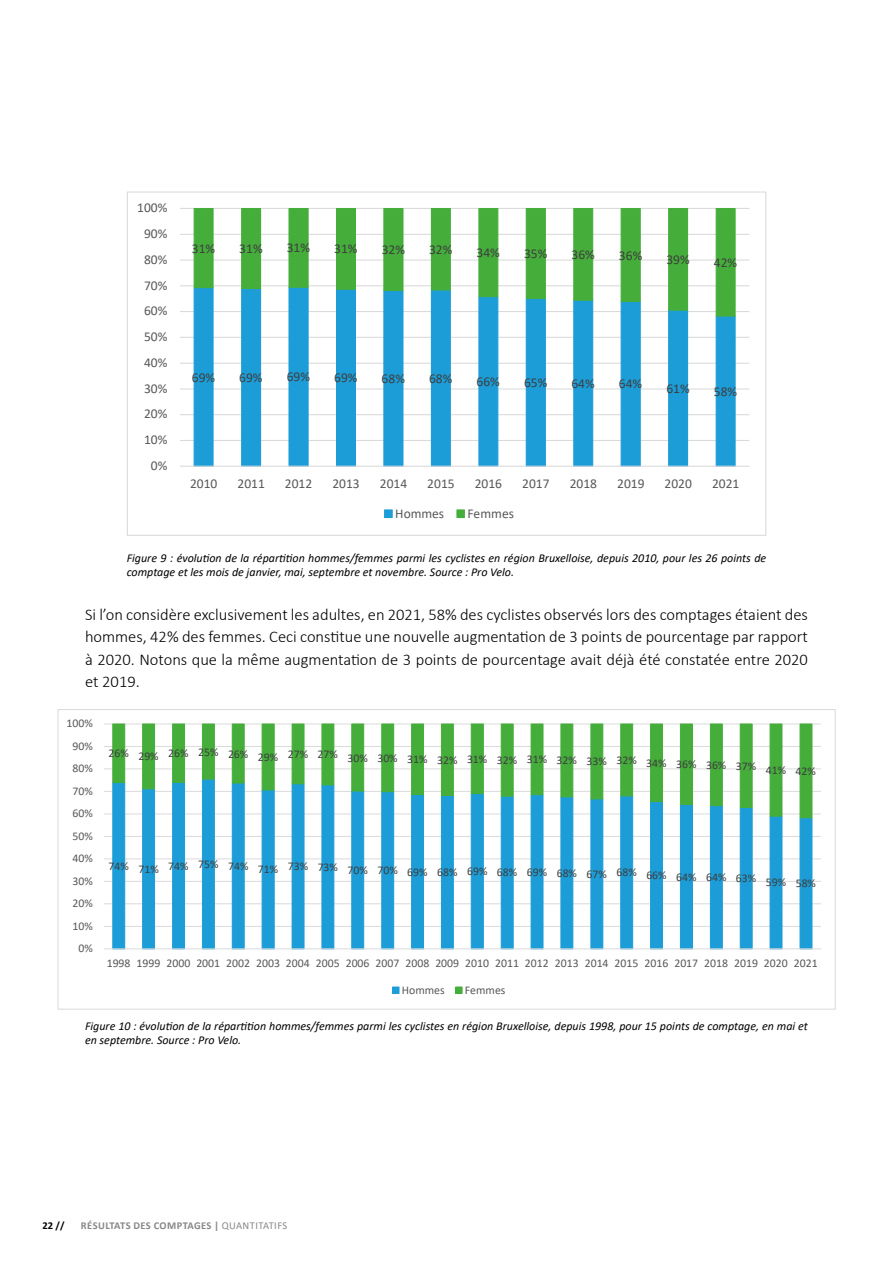
<style>
.page{position:relative;width:893px;height:1263px;background:#fff}
.page>*{position:absolute;margin:0;border:0;box-sizing:border-box;transform-origin:0 0}
.t1{font:300 16.5px/22.5px "Calibri";color:#000;text-align:justify}
.t2{font:13.5px "Calibri";color:#585858}
.t3{font:13.5px "Calibri";color:#3e3e3e}
.t4{font:italic 12px/14.4px "Calibri";color:#000}
.t5{font:11.85px "Calibri";color:#3e3e3e}
.t6{font:11.85px/26.1px "Calibri";color:#585858}
.t7{font:700 10.5px "Calibri";letter-spacing:.035em;color:#878787}
.t8{font:700 10.5px "Calibri";color:#000}
.s1{font-weight:400}
</style>
<div class="page">
<hr style="left:180px;top:440px;width:569px;height:1px;background:#dadada">
<hr style="left:180px;top:414px;width:569px;height:1px;background:#dadada">
<hr style="left:180px;top:388px;width:569px;height:1px;background:#dadada">
<hr style="left:180px;top:363px;width:569px;height:1px;background:#dadada">
<hr style="left:180px;top:337px;width:569px;height:1px;background:#dadada">
<hr style="left:180px;top:311px;width:569px;height:1px;background:#dadada">
<hr style="left:180px;top:285px;width:569px;height:1px;background:#dadada">
<hr style="left:180px;top:260px;width:569px;height:1px;background:#dadada">
<hr style="left:180px;top:234px;width:569px;height:1px;background:#dadada">
<hr style="left:180px;top:208px;width:569px;height:1px;background:#dadada">
<svg style="left:193px;top:317px;width:543px;height:149px"></svg>
<svg style="left:193px;top:208px;width:543px;height:109px"></svg>
<hr style="left:180px;top:466px;width:569px;height:1px;background:#dadada">
<div style="left:384px;top:509px;width:9px;height:9px;background:#1c9dd8;border:1px solid #1c9dd8"></div>
<div style="left:456px;top:509px;width:9px;height:9px;background:#45ae3b;border:1px solid #45ae3b"></div>
<hr style="left:104px;top:926px;width:717px;height:1px;background:#dadada">
<hr style="left:104px;top:903px;width:717px;height:1px;background:#dadada">
<hr style="left:104px;top:881px;width:717px;height:1px;background:#dadada">
<hr style="left:104px;top:858px;width:717px;height:1px;background:#dadada">
<hr style="left:104px;top:836px;width:717px;height:1px;background:#dadada">
<hr style="left:104px;top:813px;width:717px;height:1px;background:#dadada">
<hr style="left:104px;top:791px;width:717px;height:1px;background:#dadada">
<hr style="left:104px;top:768px;width:717px;height:1px;background:#dadada">
<hr style="left:104px;top:746px;width:717px;height:1px;background:#dadada">
<hr style="left:104px;top:723px;width:717px;height:1px;background:#dadada">
<svg style="left:112px;top:819px;width:701px;height:131px"></svg>
<svg style="left:112px;top:724px;width:701px;height:95px"></svg>
<hr style="left:104px;top:948px;width:717px;height:1px;background:#dadada">
<svg style="left:394px;top:988px;width:3px;height:4px"></svg>
<div style="left:392px;top:986px;width:7px;height:8px;border:1px solid #1c9dd8"></div>
<svg style="left:457px;top:988px;width:4px;height:4px"></svg>
<div style="left:455px;top:986px;width:8px;height:8px;border:1px solid #45ae3b"></div>
<p class="t2" style="left:137px;top:198px;width:32px">100%</p>
<p class="t2" style="left:144px;top:224px;width:25px">90%</p>
<p class="t2" style="left:144px;top:250px;width:25px">80%</p>
<p class="t2" style="left:144px;top:276px;width:25px">70%</p>
<p class="t2" style="left:144px;top:301px;width:25px">60%</p>
<p class="t2" style="left:144px;top:327px;width:25px">50%</p>
<p class="t2" style="left:144px;top:353px;width:25px">40%</p>
<p class="t2" style="left:144px;top:379px;width:25px">30%</p>
<p class="t2" style="left:144px;top:405px;width:25px">20%</p>
<p class="t2" style="left:144px;top:430px;width:25px">10%</p>
<p class="t2" style="left:151px;top:456px;width:18px">0%</p>
<p class="t3" style="left:192px;top:239px;width:25px">31%</p>
<p class="t3" style="left:239px;top:239px;width:25px">31%</p>
<p class="t3" style="left:287px;top:239px;width:25px">31%</p>
<p class="t3" style="left:334px;top:240px;width:25px">31%</p>
<p class="t3" style="left:382px;top:240px;width:25px">32%</p>
<p class="t3" style="left:429px;top:240px;width:25px">32%</p>
<p class="t3" style="left:477px;top:243px;width:25px">34%</p>
<p class="t3" style="left:524px;top:244px;width:25px">35%</p>
<p class="t3" style="left:571px;top:245px;width:25px">36%</p>
<p class="t3" style="left:619px;top:246px;width:25px">36%</p>
<p class="t3" style="left:666px;top:250px;width:25px">39%</p>
<p class="t3" style="left:714px;top:253px;width:25px">42%</p>
<p class="t3" style="left:192px;top:368px;width:25px">69%</p>
<p class="t3" style="left:239px;top:368px;width:25px">69%</p>
<p class="t3" style="left:287px;top:367px;width:25px">69%</p>
<p class="t3" style="left:334px;top:368px;width:25px">69%</p>
<p class="t3" style="left:382px;top:369px;width:25px">68%</p>
<p class="t3" style="left:429px;top:369px;width:25px">68%</p>
<p class="t3" style="left:477px;top:372px;width:25px">66%</p>
<p class="t3" style="left:524px;top:373px;width:25px">65%</p>
<p class="t3" style="left:571px;top:374px;width:25px">64%</p>
<p class="t3" style="left:619px;top:375px;width:25px">64%</p>
<p class="t3" style="left:666px;top:379px;width:25px">61%</p>
<p class="t3" style="left:714px;top:382px;width:25px">58%</p>
<p class="t2" style="left:190px;top:474px;width:29px">2010</p>
<p class="t2" style="left:237px;top:474px;width:29px">2011</p>
<p class="t2" style="left:285px;top:474px;width:29px">2012</p>
<p class="t2" style="left:332px;top:474px;width:29px">2013</p>
<p class="t2" style="left:380px;top:474px;width:29px">2014</p>
<p class="t2" style="left:427px;top:474px;width:29px">2015</p>
<p class="t2" style="left:475px;top:474px;width:29px">2016</p>
<p class="t2" style="left:522px;top:474px;width:29px">2017</p>
<p class="t2" style="left:570px;top:474px;width:29px">2018</p>
<p class="t2" style="left:617px;top:474px;width:29px">2019</p>
<p class="t2" style="left:665px;top:474px;width:29px">2020</p>
<p class="t2" style="left:712px;top:474px;width:29px">2021</p>
<p class="t2" style="left:395px;top:504px;width:51px">Hommes</p>
<p class="t2" style="left:467px;top:504px;width:48px">Femmes</p>
<p class="t4" style="left:127px;top:550px;width:641px">Figure 9 : évolution de la répartition hommes/femmes parmi les cyclistes en région Bruxelloise, depuis 2010, pour les 26 points de comptage et les mois de janvier, mai, septembre et novembre. Source : Pro Velo.</p>
<p class="t1" style="left:85px;top:603px;width:724px">Si l’on considère exclusivement les adultes, en 2021, 58% des cyclistes observés lors des comptages étaient des hommes, 42% des femmes. Ceci constitue une nouvelle augmentation de 3 points de pourcentage par rapport à 2020. Notons que la même augmentation de 3 points de pourcentage avait déjà été constatée entre 2020 et 2019.</p>
<p class="t6" style="left:66px;top:710px;width:28px">100%</p>
<p class="t6" style="left:72px;top:732px;width:22px">90%</p>
<p class="t6" style="left:72px;top:755px;width:22px">80%</p>
<p class="t6" style="left:72px;top:777px;width:22px">70%</p>
<p class="t6" style="left:72px;top:800px;width:22px">60%</p>
<p class="t6" style="left:72px;top:822px;width:22px">50%</p>
<p class="t6" style="left:72px;top:845px;width:22px">40%</p>
<p class="t6" style="left:72px;top:867px;width:22px">30%</p>
<p class="t6" style="left:72px;top:890px;width:22px">20%</p>
<p class="t6" style="left:72px;top:912px;width:22px">10%</p>
<p class="t6" style="left:78px;top:935px;width:16px">0%</p>
<p class="t5" style="left:108px;top:751px;width:709px">26% 29% 26% 25% 26% 29% 27% 27% 30% 30% 31% 32% 31% 32% 31% 32% 33% 32% 34% 36% 36% 37% 41% 42%</p>
<p class="t5" style="left:109px;top:863px;width:709px">74% 71% 74% 75% 74% 71% 73% 73% 70% 70% 69% 68% 69% 68% 69% 68% 67% 68% 66% 64% 64% 63% 59% 58%</p>
<p class="t6" style="left:402px;top:950px;width:417px;text-indent:-295px">1998 1999 2000 2001 2002 2003 2004 2005 2006 2007 2008 2009 2010 2011 2012 2013 2014 2015 2016 2017 2018 2019 2020 2021<br>Hommes</p>
<p class="t6" style="left:465px;top:976px;width:42px">Femmes</p>
<p class="t4" style="left:85px;top:1018px;width:724px">Figure 10 : évolution de la répartition hommes/femmes parmi les cyclistes en région Bruxelloise, depuis 1998, pour 15 points de comptage, en mai et en septembre. Source : Pro Velo.</p>
<p class="t8" style="left:43px;top:1218px;width:24px">22 //</p>
<p class="t7" style="left:81px;top:1218px;width:208px">RÉSULTATS DES COMPTAGES | <span class="s1">QUANTITATIFS</span></p>
</div>
